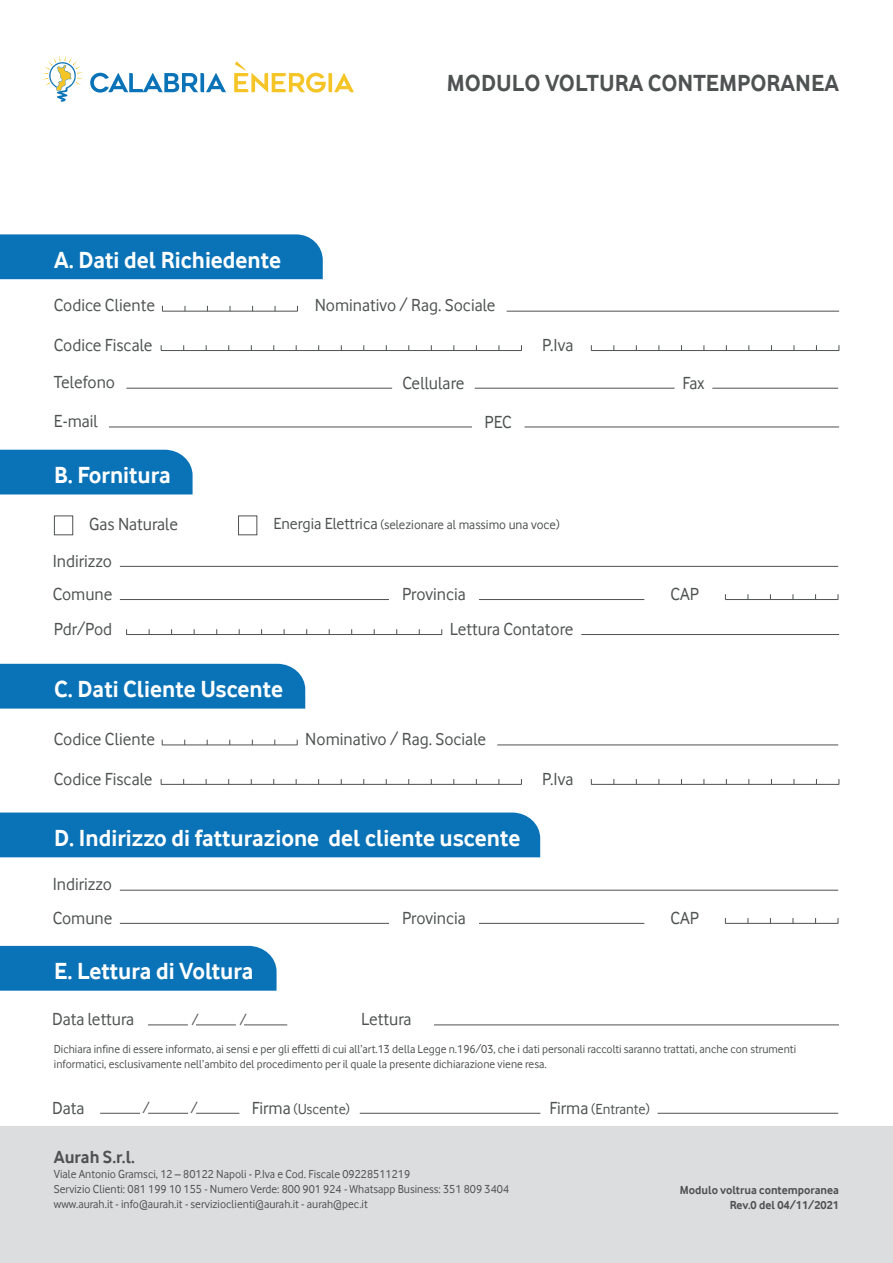
<style>
.page{position:relative;width:893px;height:1263px;background:#fff}
.page>*{position:absolute;margin:0;border:0;box-sizing:border-box;transform-origin:0 0}
.t1{font:700 24px "Vodafone";color:#fff}
.t2{font:700 24px "Vodafone";color:#4f5252}
.Scheda{font:18px "Vodafone";color:#4f5252}
.t3{font:700 18px "Vodafone";color:#4f5252}
.Scheda-2{font:15px "Vodafone";color:#4f5252}
.Scheda-3{font:13.5px "Vodafone";color:#4f5252}
.Scheda-4{font:12px/15px "Vodafone";color:#4f5252}
.t4{font:700 12px/15px "Vodafone";color:#4f5252;text-align:right}
.s1{font-size:16.5px}
.s2{font-size:18px}
</style>
<div class="page">
<div style="left:0;top:1126px;width:893px;height:137px;background:#dcdddf"></div>
<div style="left:0;top:234px;width:323px;height:45px;background:#0a73b8"></div>
<div style="left:0;top:450px;width:193px;height:44px;background:#0a73b8"></div>
<div style="left:0;top:664px;width:305px;height:45px;background:#0a73b8"></div>
<div style="left:0;top:812px;width:540px;height:45px;background:#0a73b8"></div>
<div style="left:0;top:946px;width:277px;height:45px;background:#0a73b8"></div>
<svg style="left:43px;top:55px;width:40px;height:47px"></svg>
<svg style="left:90px;top:73px;width:136px;height:20px"></svg>
<svg style="left:234px;top:61px;width:120px;height:32px"></svg>
<hr style="left:591px;top:350px;width:248px;height:1px;background:#4f5252">
<hr style="left:591px;top:784px;width:248px;height:1px;background:#4f5252">
<hr style="left:162px;top:311px;width:136px;height:1px;background:#4f5252">
<hr style="left:162px;top:745px;width:135px;height:1px;background:#4f5252">
<hr style="left:725px;top:599px;width:113px;height:1px;background:#4f5252">
<hr style="left:725px;top:923px;width:113px;height:1px;background:#4f5252">
<hr style="left:126px;top:634px;width:316px;height:1px;background:#4f5252">
<hr style="left:581px;top:634px;width:258px;height:1px;background:#4f5252">
<hr style="left:507px;top:311px;width:332px;height:1px;background:#4f5252">
<hr style="left:126px;top:388px;width:266px;height:1px;background:#4f5252">
<hr style="left:109px;top:427px;width:363px;height:1px;background:#4f5252">
<hr style="left:120px;top:566px;width:718px;height:1px;background:#4f5252">
<hr style="left:120px;top:890px;width:718px;height:1px;background:#4f5252">
<hr style="left:120px;top:599px;width:269px;height:1px;background:#4f5252">
<hr style="left:120px;top:923px;width:269px;height:1px;background:#4f5252">
<hr style="left:479px;top:599px;width:165px;height:1px;background:#4f5252">
<hr style="left:479px;top:923px;width:165px;height:1px;background:#4f5252">
<hr style="left:475px;top:388px;width:200px;height:1px;background:#4f5252">
<hr style="left:524px;top:427px;width:315px;height:1px;background:#4f5252">
<hr style="left:161px;top:350px;width:361px;height:1px;background:#4f5252">
<hr style="left:497px;top:745px;width:341px;height:1px;background:#4f5252">
<hr style="left:161px;top:784px;width:361px;height:1px;background:#4f5252">
<hr style="left:712px;top:388px;width:126px;height:1px;background:#4f5252">
<hr style="left:148px;top:1025px;width:40px;height:1px;background:#4f5252">
<hr style="left:100px;top:1113px;width:40px;height:1px;background:#4f5252">
<hr style="left:196px;top:1025px;width:40px;height:1px;background:#4f5252">
<hr style="left:148px;top:1113px;width:40px;height:1px;background:#4f5252">
<hr style="left:244px;top:1025px;width:43px;height:1px;background:#4f5252">
<hr style="left:196px;top:1113px;width:43px;height:1px;background:#4f5252">
<hr style="left:434px;top:1025px;width:405px;height:1px;background:#4f5252">
<hr style="left:360px;top:1113px;width:180px;height:1px;background:#4f5252">
<hr style="left:657px;top:1113px;width:181px;height:1px;background:#4f5252">
<div style="left:54px;top:516px;width:19px;height:19px;border:1px solid #4f5252"></div>
<div style="left:238px;top:516px;width:19px;height:19px;border:1px solid #4f5252"></div>
<h1 class="t1" style="left:54px;top:246px;width:229px">A. Dati del Richiedente</h1>
<h1 class="t2" style="left:447px;top:69px;width:393px">MODULO VOLTURA CONTEMPORANEA</h1>
<p class="Scheda" style="left:54px;top:295px;width:103px">Codice Cliente</p>
<p class="Scheda" style="left:315px;top:295px;width:182px">Nominativo / Rag. Sociale</p>
<p class="Scheda" style="left:54px;top:334px;width:100px">Codice Fiscale</p>
<p class="Scheda" style="left:54px;top:372px;width:63px">Telefono</p>
<p class="Scheda" style="left:54px;top:411px;width:46px">E-mail</p>
<h1 class="t1" style="left:54px;top:461px;width:118px">B. Fornitura</h1>
<p class="Scheda" style="left:402px;top:372px;width:64px">Cellulare</p>
<p class="Scheda" style="left:485px;top:411px;width:29px">PEC</p>
<p class="Scheda" style="left:542px;top:334px;width:33px">P.Iva</p>
<p class="Scheda" style="left:89px;top:514px;width:90px">Gas Naturale</p>
<p class="Scheda-3" style="left:273px;top:517px;width:288px"><span class="s1">Energia Elettrica</span> (selezionare al massimo una voce)</p>
<p class="Scheda" style="left:53px;top:550px;width:61px">Indirizzo</p>
<p class="Scheda" style="left:53px;top:583px;width:61px">Comune</p>
<p class="Scheda" style="left:402px;top:583px;width:65px">Provincia</p>
<p class="Scheda" style="left:54px;top:618px;width:60px">Pdr/Pod</p>
<p class="Scheda" style="left:450px;top:618px;width:125px">Lettura Contatore</p>
<h1 class="t1" style="left:54px;top:675px;width:231px">C. Dati Cliente Uscente</h1>
<p class="Scheda" style="left:54px;top:729px;width:103px">Codice Cliente</p>
<p class="Scheda" style="left:305px;top:729px;width:182px">Nominativo / Rag. Sociale</p>
<p class="Scheda" style="left:54px;top:768px;width:100px">Codice Fiscale</p>
<p class="Scheda" style="left:542px;top:768px;width:33px">P.Iva</p>
<h1 class="t1" style="left:54px;top:824px;width:468px">D. Indirizzo di fatturazione del cliente uscente</h1>
<p class="Scheda" style="left:53px;top:874px;width:61px">Indirizzo</p>
<p class="Scheda" style="left:53px;top:907px;width:61px">Comune</p>
<h1 class="t1" style="left:54px;top:957px;width:201px">E. Lettura di Voltura</h1>
<p class="Scheda" style="left:52px;top:1009px;width:83px">Data lettura</p>
<p class="Scheda-2" style="left:192px;top:1011px;width:8px">/</p>
<p class="Scheda-2" style="left:240px;top:1011px;width:8px">/</p>
<p class="Scheda" style="left:402px;top:907px;width:65px">Provincia</p>
<p class="Scheda" style="left:361px;top:1009px;width:52px">Lettura</p>
<p class="Scheda" style="left:682px;top:373px;width:24px">Fax</p>
<p class="Scheda" style="left:670px;top:584px;width:30px">CAP</p>
<p class="Scheda" style="left:670px;top:907px;width:30px">CAP</p>
<p class="Scheda-4" style="left:54px;top:1042px;width:744px;line-height:14.4px">Dichiara infine di essere informato, ai sensi e per gli effetti di cui all’art.13 della Legge n.196/03, che i dati personali raccolti saranno trattati, anche con strumenti informatici, esclusivamente nell’ambito del procedimento per il quale la presente dichiarazione viene resa.</p>
<p class="Scheda" style="left:52px;top:1097px;width:34px">Data</p>
<p class="Scheda-2" style="left:143px;top:1100px;width:8px">/</p>
<p class="Scheda-2" style="left:191px;top:1100px;width:8px">/</p>
<p class="Scheda-2" style="left:252px;top:1100px;width:100px"><span class="s2">Firma</span> (Uscente)</p>
<p class="Scheda-2" style="left:549px;top:1100px;width:102px"><span class="s2">Firma</span> (Entrante)</p>
<h2 class="t3" style="left:54px;top:1146px;width:83px">Aurah S.r.l.</h2>
<p class="Scheda-4" style="left:54px;top:1166px;width:457px">Viale Antonio Gramsci, 12 – 80122 Napoli - P.Iva e Cod. Fiscale 09228511219<br>Servizio Clienti: 081 199 10 155 - Numero Verde: 800 901 924 - Whatsapp Business: 351 809 3404 www.aurah.it - info@aurah.it - servizioclienti@aurah.it - aurah@pec.it</p>
<p class="t4" style="left:680px;top:1182px;width:161px">Modulo voltrua contemporanea<br>Rev.0 del 04/11/2021</p>
</div>
